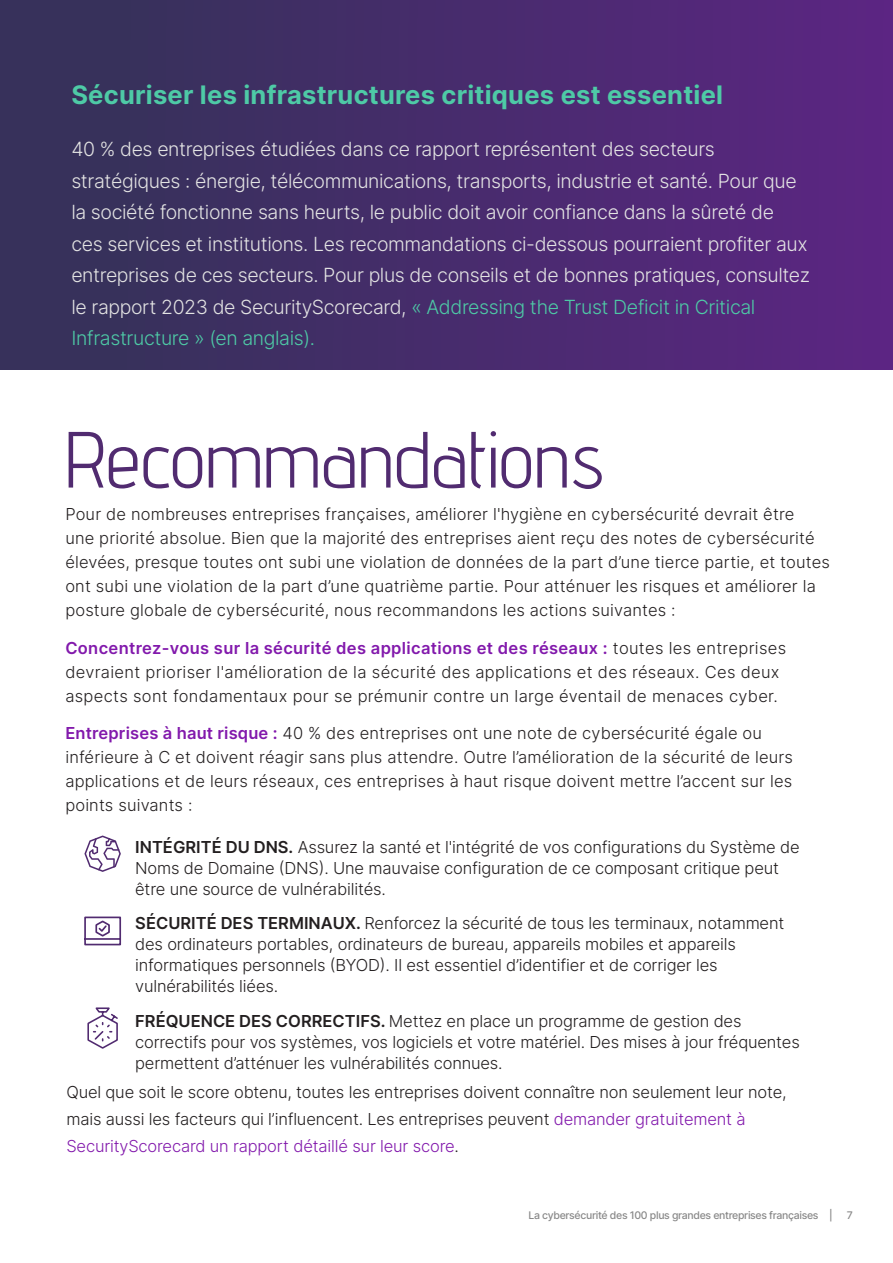
<style>
.page{position:relative;width:893px;height:1263px;background:#fff}
.page>*{position:absolute;margin:0;border:0;box-sizing:border-box;transform-origin:0 0}
.t1{font:79.5px "Advent Pro";letter-spacing:.01em;color:#512b70}
.t2{font:700 25.5px "Inter";letter-spacing:.01em;color:#4ecaa6}
.t3{font:300 19.5px/31.5px "Inter";letter-spacing:-.02em;color:#e3e3e3}
.t4{font:300 16.5px/21px "Inter";letter-spacing:-.01em;color:#231f20}
.t5{font:300 16.5px/24px "Inter";letter-spacing:.01em;color:#231f20}
.t6{font:300 16.5px/24px "Inter";letter-spacing:.02em;color:#231f20}
.t7{font:500 10.5px "Inter";letter-spacing:-.03em;color:#888}
.s1{color:#4ecaa6}
.s2{font-weight:600;color:#8219ac}
.s3{font-weight:600}
.s4{color:#8219ac}
</style>
<div class="page">
<div style="left:0;top:0;width:893px;height:370px;background:linear-gradient(to right,#333256,#5c2582)"></div>
<svg style="left:84px;top:916px;width:38px;height:30px"></svg>
<svg style="left:87px;top:1007px;width:31px;height:42px"></svg>
<svg style="left:84px;top:835px;width:37px;height:37px"></svg>
<p class="t2" style="left:71px;top:76px;width:653px">Sécuriser les infrastructures critiques est essentiel</p>
<p class="t3" style="left:71px;top:133px;width:740px">40 % des entreprises étudiées dans ce rapport représentent des secteurs stratégiques : énergie, télécommunications, transports, industrie et santé. Pour que la société fonctionne sans heurts, le public doit avoir confiance dans la sûreté de ces services et institutions. Les recommandations ci-dessous pourraient profiter aux entreprises de ces secteurs. Pour plus de conseils et de bonnes pratiques, consultez le rapport 2023 de SecurityScorecard, <span class="s1">« Addressing the Trust Deficit in Critical Infrastructure » (en anglais).</span></p>
<p class="t1" style="left:65px;top:411px;width:540px">Recommandations</p>
<p class="t5" style="left:65px;top:502px;width:766px">Pour de nombreuses entreprises françaises, améliorer l'hygiène en cybersécurité devrait être<br>une priorité absolue. Bien que la majorité des entreprises aient reçu des notes de cybersécurité élevées, presque toutes ont subi une violation de données de la part d’une tierce partie, et toutes ont subi une violation de la part d’une quatrième partie. Pour atténuer les risques et améliorer la posture globale de cybersécurité, nous recommandons les actions suivantes :</p>
<p class="t6" style="left:65px;top:636px;width:722px"><span class="s2">Concentrez-vous sur la sécurité des applications et des réseaux :</span> toutes les entreprises devraient prioriser l'amélioration de la sécurité des applications et des réseaux. Ces deux aspects sont fondamentaux pour se prémunir contre un large éventail de menaces cyber.</p>
<p class="t5" style="left:65px;top:721px;width:729px"><span class="s2">Entreprises à haut risque :</span> 40 % des entreprises ont une note de cybersécurité égale ou inférieure à C et doivent réagir sans plus attendre. Outre l’amélioration de la sécurité de leurs applications et de leurs réseaux, ces entreprises à haut risque doivent mettre l’accent sur les points suivants :</p>
<p class="t4" style="left:135px;top:836px;width:666px"><span class="s3">INTÉGRITÉ DU DNS.</span> Assurez la santé et l'intégrité de vos configurations du Système de<br>Noms de Domaine (DNS). Une mauvaise configuration de ce composant critique peut être une source de vulnérabilités.</p>
<p class="t4" style="left:135px;top:913px;width:651px"><span class="s3">SÉCURITÉ DES TERMINAUX.</span> Renforcez la sécurité de tous les terminaux, notamment des ordinateurs portables, ordinateurs de bureau, appareils mobiles et appareils informatiques personnels (BYOD). Il est essentiel d’identifier et de corriger les vulnérabilités liées.</p>
<p class="t4" style="left:135px;top:1010px;width:666px"><span class="s3">FRÉQUENCE DES CORRECTIFS.</span> Mettez en place un programme de gestion des correctifs pour vos systèmes, vos logiciels et votre matériel. Des mises à jour fréquentes permettent d’atténuer les vulnérabilités connues.</p>
<p class="t4" style="left:66px;top:1078px;width:722px;line-height:27px">Quel que soit le score obtenu, toutes les entreprises doivent connaître non seulement leur note, mais aussi les facteurs qui l’influencent. Les entreprises peuvent <span class="s4">demander gratuitement à<br>SecurityScorecard un rapport détaillé sur leur score</span>.</p>
<p class="t7" style="left:528px;top:1207px;width:306px">La cybersécurité des 100 plus grandes entreprises françaises |</p>
<p class="t7" style="left:847px;top:1207px;width:8px">7</p>
</div>
